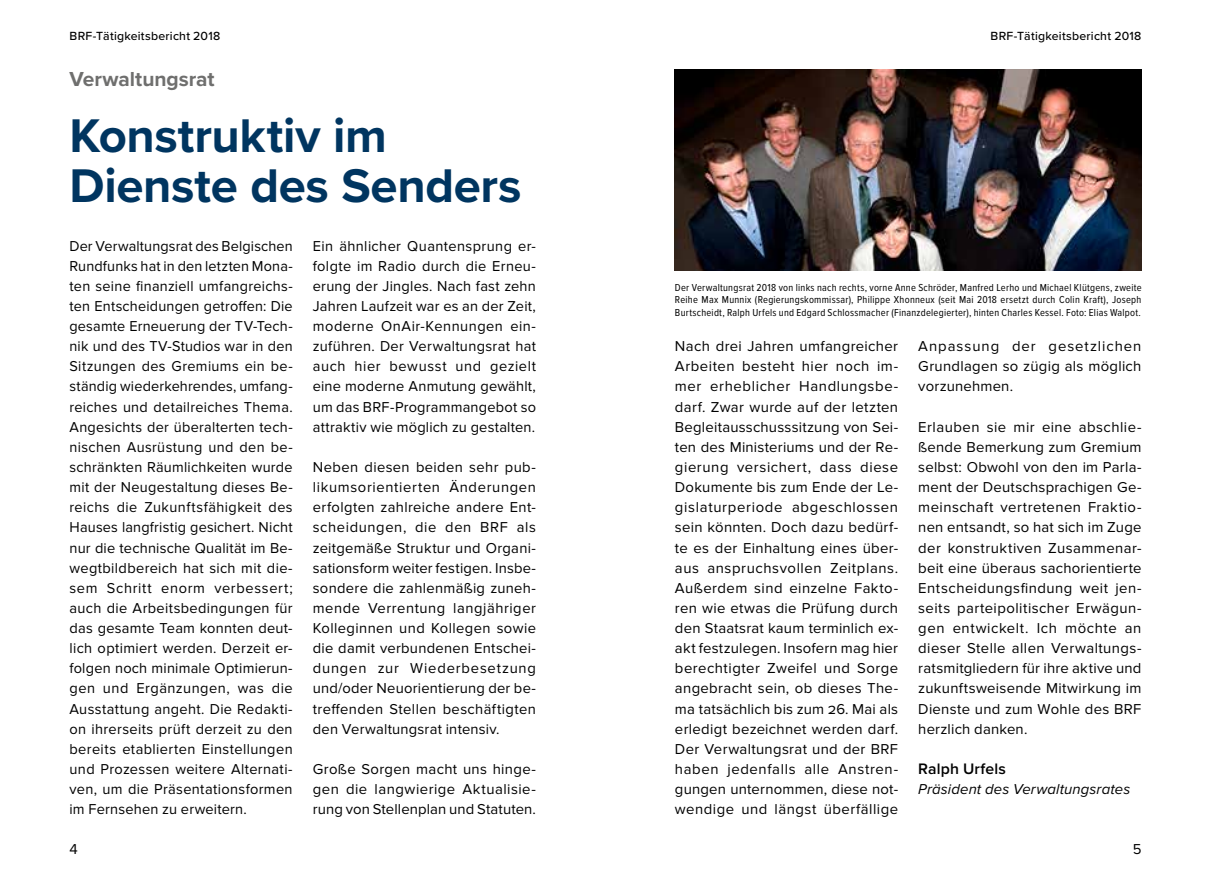
<style>
.page{position:relative;width:1211px;height:893px;background:#fff}
.page>*{position:absolute;margin:0;border:0;box-sizing:border-box;transform-origin:0 0}
.t1{font:700 49px/50.8px "Proxima Nova";letter-spacing:-.005em;color:#003560}
.t2{font:700 21px "Proxima Nova";letter-spacing:-.005em;color:#6f6f6e}
.t3{font:600 15.75px "Proxima Nova";letter-spacing:.01em;color:#000}
.t4{font:14.88px/20.1px "Proxima Nova";letter-spacing:.02em;color:#000;text-align:justify}
.t5{font:italic 14.88px "Proxima Nova";letter-spacing:.01em;color:#000}
.t6{font:500 12.25px "Proxima Nova";letter-spacing:.02em;color:#000}
.t7{font:10.5px/12.6px "Proxima Nova Cond";letter-spacing:.025em;color:#000;text-align:justify}
</style>
<div class="page">
<img style="left:675px;top:69px;width:466px;height:202px">
<p class="t6" style="left:69px;top:26px;width:152px">BRF-Tätigkeitsbericht 2018</p>
<h2 class="t2" style="left:69px;top:63px;width:147px">Verwaltungsrat</h2>
<h1 class="t1" style="left:69px;top:109px;width:453px">Konstruktiv im<br>Dienste des Senders</h1>
<p class="t4" style="left:69px;top:236px;width:225px">Der Verwaltungsrat des Belgischen Rundfunks hat in den letzten Mona&shy;ten seine finanziell umfangreichs&shy;ten Entscheidungen getroffen: Die gesamte Erneuerung der TV-Tech&shy;nik und des TV-Studios war in den Sitzungen des Gremiums ein be&shy;ständig wiederkehrendes, umfang&shy;reiches und detailreiches Thema.<br>Angesichts der überalterten tech&shy;nischen Ausrüstung und den be&shy;schränkten Räumlichkeiten wurde mit der Neugestaltung dieses Be&shy;reichs die Zukunftsfähigkeit des Hauses langfristig gesichert. Nicht nur die technische Qualität im Be&shy;wegtbildbereich hat sich mit die&shy;sem Schritt enorm verbessert; auch die Arbeitsbedingungen für das gesamte Team konnten deut&shy;lich optimiert werden. Derzeit er&shy;folgen noch minimale Optimierun&shy;gen und Ergänzungen, was die Ausstattung angeht. Die Redakti&shy;on ihrerseits prüft derzeit zu den bereits etablierten Einstellungen und Prozessen weitere Alternati&shy;ven, um die Präsentationsformen im Fernsehen zu erweitern.</p>
<p class="t4" style="left:313px;top:236px;width:225px">Ein ähnlicher Quantensprung er&shy;folgte im Radio durch die Erneu&shy;erung der Jingles. Nach fast zehn Jahren Laufzeit war es an der Zeit, moderne OnAir-Kennungen ein&shy;zuführen. Der Verwaltungsrat hat auch hier bewusst und gezielt eine moderne Anmutung gewählt, um das BRF-Programmangebot so attraktiv wie möglich zu gestalten.</p>
<p class="t4" style="left:313px;top:457px;width:225px">Neben diesen beiden sehr pub&shy;likumsorientierten Änderungen erfolgten zahlreiche andere Ent&shy;scheidungen, die den BRF als zeitgemäße Struktur und Organi&shy;sationsform weiter festigen. Insbe&shy;sondere die zahlenmäßig zuneh&shy;mende Verrentung langjähriger Kolleginnen und Kollegen sowie die damit verbundenen Entschei&shy;dungen zur Wiederbesetzung und/oder Neuorientierung der be&shy;treffenden Stellen beschäftigten den Verwaltungsrat intensiv.</p>
<p class="t4" style="left:313px;top:759px;width:225px">Große Sorgen macht uns hinge&shy;gen die langwierige Aktualisie&shy;rung von Stellenplan und Statuten.</p>
<p class="t6" style="left:990px;top:26px;width:152px">BRF-Tätigkeitsbericht 2018</p>
<p class="t7" style="left:675px;top:281px;width:468px">Der Verwaltungsrat 2018 von links nach rechts, vorne Anne Schröder, Manfred Lerho und Michael Klütgens, zweite Reihe Max Munnix (Regierungskommissar), Philippe Xhonneux (seit Mai 2018 ersetzt durch Colin Kraft), Joseph Burtscheidt, Ralph Urfels und Edgard Schlossmacher (Finanzdelegierter), hinten Charles Kessel. Foto: Elias Walpot.</p>
<p class="t4" style="left:675px;top:337px;width:225px">Nach drei Jahren umfangreicher Arbeiten besteht hier noch im&shy;mer erheblicher Handlungsbe&shy;darf. Zwar wurde auf der letzten Begleitausschusssitzung von Sei&shy;ten des Ministeriums und der Re&shy;gierung versichert, dass diese Dokumente bis zum Ende der Le&shy;gislaturperiode abgeschlossen sein könnten. Doch dazu bedürf&shy;te es der Einhaltung eines über&shy;aus anspruchsvollen Zeitplans.<br>Außerdem sind einzelne Fakto&shy;ren wie etwas die Prüfung durch den Staatsrat kaum terminlich ex&shy;akt festzulegen. Insofern mag hier berechtigter Zweifel und Sorge angebracht sein, ob dieses The&shy;ma tatsächlich bis zum 26. Mai als erledigt bezeichnet werden darf.<br>Der Verwaltungsrat und der BRF haben jedenfalls alle Anstren&shy;gungen unternommen, diese not&shy;wendige und längst überfällige</p>
<p class="t4" style="left:918px;top:337px;width:225px">Anpassung der gesetzlichen Grundlagen so zügig als möglich vorzunehmen.</p>
<p class="t4" style="left:918px;top:417px;width:225px">Erlauben sie mir eine abschlie&shy;ßende Bemerkung zum Gremium selbst: Obwohl von den im Parla&shy;ment der Deutschsprachigen Ge&shy;meinschaft vertretenen Fraktio&shy;nen entsandt, so hat sich im Zuge der konstruktiven Zusammenar&shy;beit eine überaus sachorientierte Entscheidungsfindung weit jen&shy;seits parteipolitischer Erwägun&shy;gen entwickelt. Ich möchte an dieser Stelle allen Verwaltungs&shy;ratsmitgliedern für ihre aktive und zukunftsweisende Mitwirkung im Dienste und zum Wohle des BRF herzlich danken.</p>
<p class="t3" style="left:918px;top:757px;width:89px">Ralph Urfels</p>
<p class="t5" style="left:918px;top:781px;width:213px">Präsident des Verwaltungsrates</p>
<p class="t4" style="left:69px;top:839px;width:10px">4</p>
<p class="t4" style="left:1132px;top:839px;width:10px">5</p>
</div>
